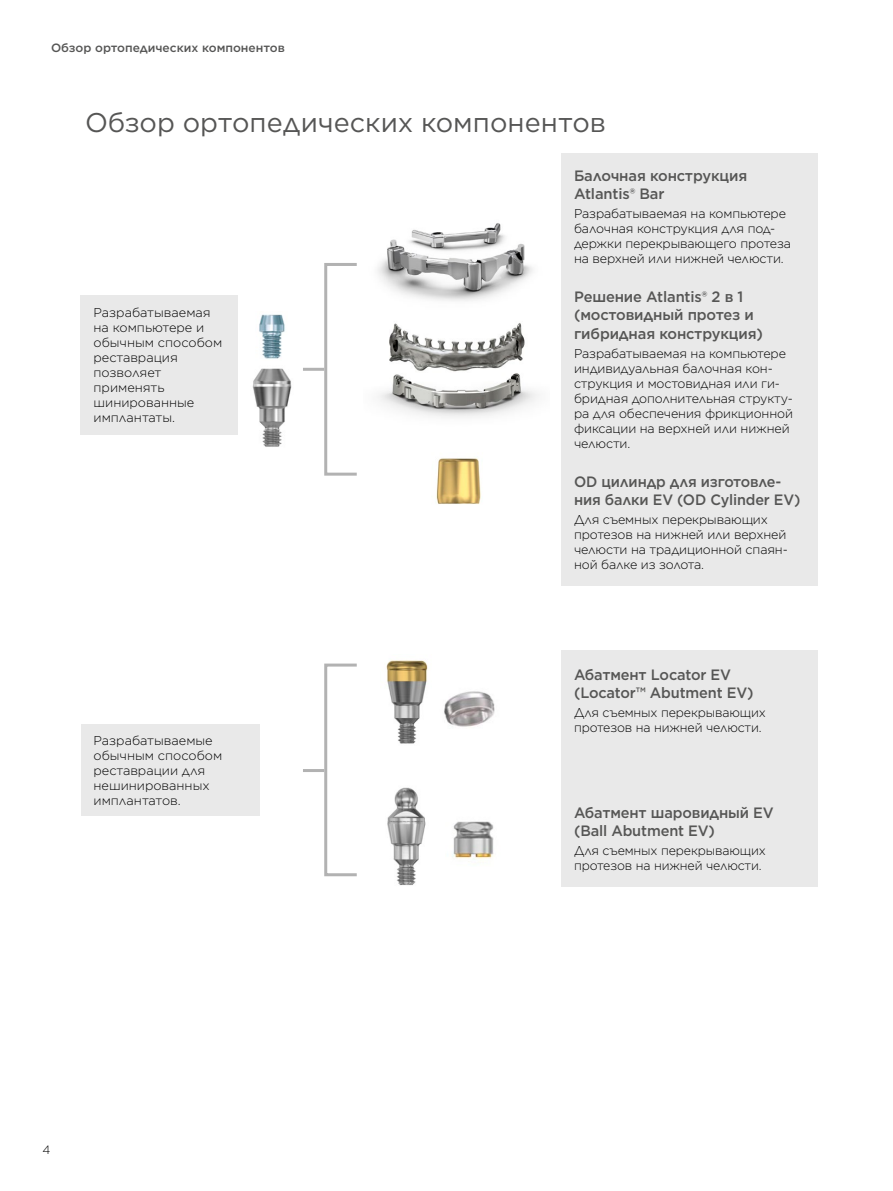
<style>
.page{position:relative;width:893px;height:1191px;background:#fff}
.page>*{position:absolute;margin:0;border:0;box-sizing:border-box;transform-origin:0 0}
.t1{font:27px "Gotham";color:#565655}
.t2{font:500 15px/18px "Gotham";letter-spacing:-.01em;color:#565655}
.t3{font:500 15px/18px "Gotham";letter-spacing:-.01em;color:#565655;scale:.96 1}
.t4{font:300 12.75px/15px "Gotham";letter-spacing:-.01em;color:#000}
.t5{font:500 12px "Gotham";color:#565655}
.t6{font:300 12px "Gotham";color:#000}
</style>
<div class="page">
<img style="left:444px;top:691px;width:51px;height:36px">
<img style="left:452px;top:821px;width:42px;height:39px">
<img style="left:386px;top:660px;width:42px;height:84px">
<img style="left:387px;top:787px;width:39px;height:98px">
<img style="left:378px;top:323px;width:161px;height:94px">
<img style="left:377px;top:223px;width:156px;height:78px">
<img style="left:436px;top:458px;width:45px;height:46px">
<hr style="left:303px;top:368px;width:21px;height:3px;background:#b2b2b2">
<hr style="left:303px;top:769px;width:21px;height:3px;background:#b2b2b2">
<div style="left:561px;top:153px;width:256px;height:432px;background:#e9e9e9"></div>
<div style="left:561px;top:651px;width:256px;height:236px;background:#e9e9e9"></div>
<div style="left:81px;top:295px;width:157px;height:139px;background:#e9e9e9"></div>
<div style="left:81px;top:723px;width:178px;height:92px;background:#e9e9e9"></div>
<img style="left:252px;top:368px;width:40px;height:79px">
<img style="left:259px;top:314px;width:27px;height:45px">
<div style="left:324px;top:263px;width:34px;height:212px;border:3px solid #b2b2b2"></div>
<div style="left:324px;top:663px;width:34px;height:213px;border:3px solid #b2b2b2"></div>
<p class="t5" style="left:51px;top:40px;width:235px">Обзор ортопедических компонентов</p>
<h1 class="t1" style="left:85px;top:105px;width:522px">Обзор ортопедических компонентов</h1>
<p class="t4" style="left:94px;top:305px;width:130px">Разрабатываемая на компьютере и обычным способом реставрация позволяет применять шинированные имплантаты.</p>
<p class="t4" style="left:94px;top:732px;width:130px">Разрабатываемые обычным способом реставрации для нешинированных имплантатов.</p>
<p class="t6" style="left:43px;top:1142px;width:9px">4</p>
<p class="t2" style="left:574px;top:166px;width:175px">Балочная конструкция<br>Atlantis® Bar</p>
<p class="t4" style="left:574px;top:206px;width:218px">Разрабатываемая на компьютере балочная конструкция для под&shy;держки перекрывающего протеза на верхней или нижней челюсти.</p>
<p class="t2" style="left:574px;top:288px;width:190px">Решение Atlantis® 2 в 1 (мостовидный протез и гибридная конструкция)</p>
<p class="t4" style="left:574px;top:345px;width:220px">Разрабатываемая на компьютере индивидуальная балочная кон&shy;струкция и мостовидная или ги&shy;бридная дополнительная структу&shy;ра для обеспечения фрикционной фиксации на верхней или нижней челюсти.</p>
<p class="t3" style="left:574px;top:472px;width:237px">OD цилиндр для изготовле&shy;ния балки EV (OD Cylinder EV)</p>
<p class="t4" style="left:574px;top:512px;width:215px">Для съемных перекрывающих протезов на нижней или верхней челюсти на традиционной спаян&shy;ной балке из золота.</p>
<p class="t2" style="left:574px;top:665px;width:181px">Абатмент Locator EV (Locator™ Abutment EV)</p>
<p class="t4" style="left:574px;top:704px;width:193px">Для съемных перекрывающих протезов на нижней челюсти.</p>
<p class="t2" style="left:574px;top:803px;width:201px">Абатмент шаровидный EV (Ball Abutment EV)</p>
<p class="t4" style="left:574px;top:842px;width:193px">Для съемных перекрывающих протезов на нижней челюсти.</p>
</div>
